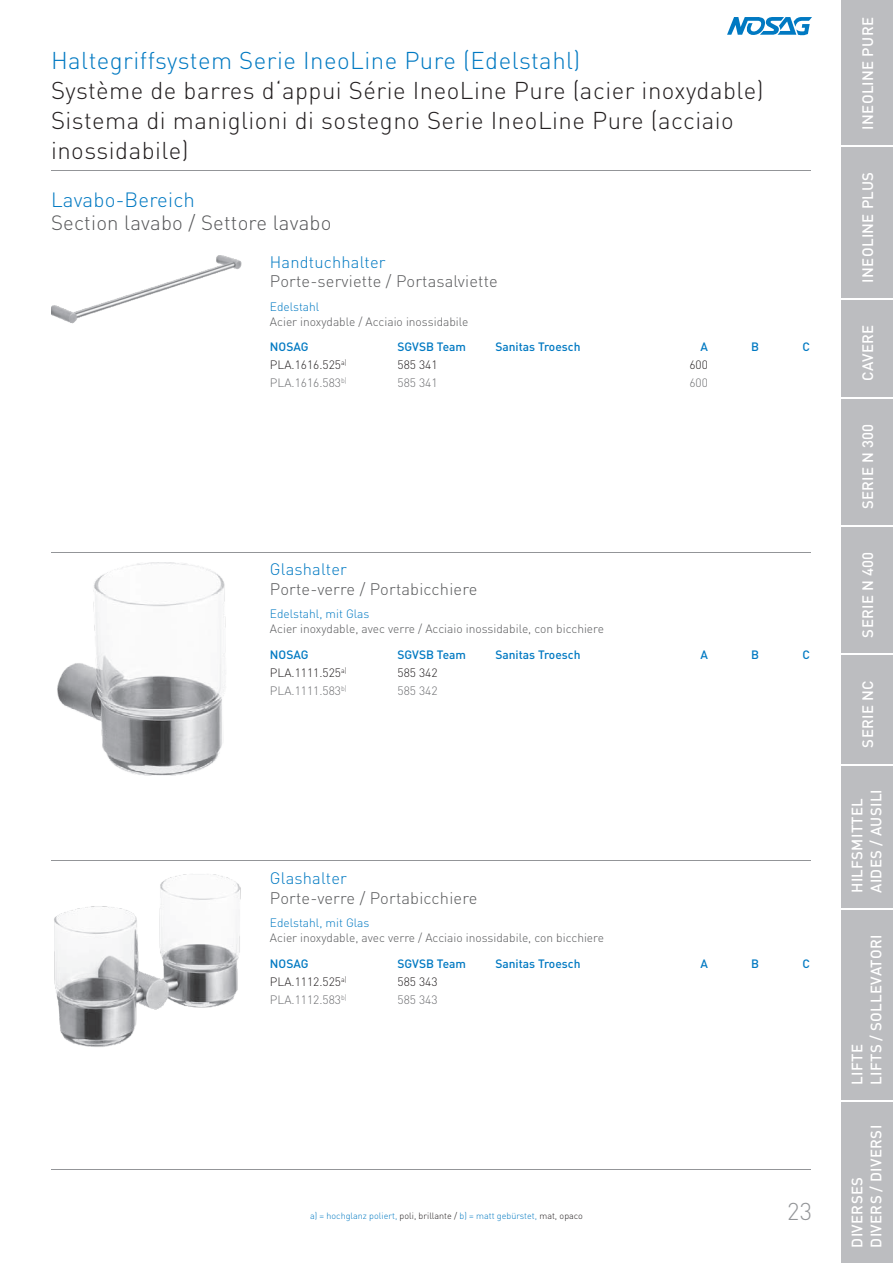
<style>
.page{position:relative;width:893px;height:1263px;background:#fff}
.page>*{position:absolute;margin:0;border:0;box-sizing:border-box;transform-origin:0 0}
.Haupttitel_T{font:300 24px/30px "DINOT";letter-spacing:.02em;color:#231f20}
.Haupttitel{font:300 24px "DINOT";letter-spacing:.02em;color:#0079c2}
.t1{font:300 24px "DINOT";color:#939598}
.Bereich_T{font:300 20.4px "DINOT";letter-spacing:.01em;color:#57585a}
.Bereich{font:300 20.4px "DINOT";letter-spacing:.01em;color:#0079c2}
.Produkttitel_T{font:300 16.5px "DINOT";letter-spacing:.01em;color:#57585a}
.Produkttitel{font:300 16.5px "DINOT";letter-spacing:.01em;color:#0079c2}
.t2{font:500 15px/19.2px "DINOT";letter-spacing:.02em;color:#fff}
.Lauftext_T{font:300 12px "DINOT";color:#57585a}
.Tabellentitel{font:500 12px "DINOT";color:#0079c2}
.Tabellentext{font:300 12px "DINOT";color:#231f20}
.Tabellentext_grau{font:300 12px "DINOT";color:#6c6d70}
.Lauftext{font:300 12px "DINOT";color:#0079c2}
.Tabellentitel_R{font:500 12px "DINOT";color:#0079c2}
.Tabellentext_R{font:300 12px "DINOT";color:#231f20}
.Tabellentext_R_grau{font:300 12px "DINOT";color:#6c6d70}
.Fusszeile{font:300 9px "DINOT";color:#0079c2}
.s1{color:#231f20}
</style>
<div class="page">
<svg style="left:727px;top:17px;width:85px;height:19px"></svg>
<div style="left:842px;top:0;width:51px;height:1263px;background:#bcbdc0"></div>
<hr style="left:842px;top:1100px;width:51px;height:1px;background:#fff">
<hr style="left:842px;top:764px;width:51px;height:2px;background:#fff">
<hr style="left:842px;top:908px;width:51px;height:2px;background:#fff">
<hr style="left:842px;top:653px;width:51px;height:2px;background:#fff">
<hr style="left:842px;top:525px;width:51px;height:2px;background:#fff">
<hr style="left:842px;top:397px;width:51px;height:1px;background:#fff">
<hr style="left:842px;top:298px;width:51px;height:1px;background:#fff">
<hr style="left:842px;top:145px;width:51px;height:1px;background:#fff">
<hr style="left:51px;top:170px;width:759px;height:1px;background:#939598">
<hr style="left:51px;top:552px;width:759px;height:1px;background:#939598">
<hr style="left:51px;top:860px;width:759px;height:1px;background:#939598">
<hr style="left:51px;top:1169px;width:759px;height:1px;background:#939598">
<img style="left:51px;top:255px;width:191px;height:69px">
<img style="left:57px;top:562px;width:169px;height:213px">
<img style="left:54px;top:874px;width:187px;height:173px">
<p class="Haupttitel" style="left:51px;top:46px;width:531px">Haltegriffsystem Serie IneoLine Pure (Edelstahl)</p>
<p class="Haupttitel_T" style="left:51px;top:75px;width:714px">Système de barres d‘appui Série IneoLine Pure (acier inoxydable)<br>Sistema di maniglioni di sostegno Serie IneoLine Pure (acciaio inossidabile)</p>
<p class="Bereich" style="left:51px;top:187px;width:146px">Lavabo-Bereich</p>
<p class="Bereich_T" style="left:51px;top:210px;width:282px">Section lavabo / Settore lavabo</p>
<p class="Produkttitel" style="left:270px;top:252px;width:117px">Handtuchhalter</p>
<p class="Produkttitel_T" style="left:270px;top:271px;width:229px">Porte-serviette / Portasalviette</p>
<p class="Lauftext" style="left:270px;top:299px;width:51px">Edelstahl</p>
<p class="Lauftext_T" style="left:270px;top:314px;width:200px">Acier inoxydable / Acciaio inossidabile</p>
<p class="Tabellentitel" style="left:270px;top:339px;width:40px">NOSAG</p>
<p class="Tabellentext" style="left:270px;top:358px;width:78px">PLA.1616.525<sup>a)</sup></p>
<p class="Tabellentext_grau" style="left:270px;top:376px;width:78px">PLA.1616.583<sup>b)</sup></p>
<p class="Tabellentitel" style="left:397px;top:339px;width:70px">SGVSB Team</p>
<p class="Tabellentext" style="left:397px;top:358px;width:42px">585 341</p>
<p class="Tabellentext_grau" style="left:397px;top:376px;width:42px">585 341</p>
<p class="Tabellentitel" style="left:495px;top:339px;width:87px">Sanitas Troesch</p>
<p class="Tabellentitel_R" style="left:700px;top:339px;width:9px">A</p>
<p class="Tabellentext_R" style="left:689px;top:358px;width:20px">600</p>
<p class="Tabellentext_R_grau" style="left:689px;top:376px;width:20px">600</p>
<p class="Tabellentitel_R" style="left:751px;top:339px;width:9px">B</p>
<p class="Tabellentitel_R" style="left:802px;top:339px;width:9px">C</p>
<p class="Produkttitel" style="left:270px;top:559px;width:79px">Glashalter</p>
<p class="Produkttitel_T" style="left:270px;top:579px;width:209px">Porte-verre / Portabicchiere</p>
<p class="Lauftext" style="left:270px;top:606px;width:101px">Edelstahl, mit Glas</p>
<p class="Lauftext_T" style="left:270px;top:621px;width:336px">Acier inoxydable, avec verre / Acciaio inossidabile, con bicchiere</p>
<p class="Tabellentitel" style="left:270px;top:647px;width:40px">NOSAG</p>
<p class="Tabellentext" style="left:270px;top:665px;width:78px">PLA.1111.525<sup>a)</sup></p>
<p class="Tabellentext_grau" style="left:270px;top:683px;width:78px">PLA.1111.583<sup>b)</sup></p>
<p class="Tabellentitel" style="left:397px;top:647px;width:70px">SGVSB Team</p>
<p class="Tabellentext" style="left:397px;top:665px;width:42px">585 342</p>
<p class="Tabellentext_grau" style="left:397px;top:683px;width:42px">585 342</p>
<p class="Tabellentitel" style="left:495px;top:647px;width:87px">Sanitas Troesch</p>
<p class="Tabellentitel_R" style="left:700px;top:647px;width:9px">A</p>
<p class="Tabellentitel_R" style="left:751px;top:647px;width:9px">B</p>
<p class="Tabellentitel_R" style="left:802px;top:647px;width:9px">C</p>
<p class="Produkttitel" style="left:270px;top:868px;width:79px">Glashalter</p>
<p class="Produkttitel_T" style="left:270px;top:888px;width:209px">Porte-verre / Portabicchiere</p>
<p class="Lauftext" style="left:270px;top:915px;width:101px">Edelstahl, mit Glas</p>
<p class="Lauftext_T" style="left:270px;top:930px;width:336px">Acier inoxydable, avec verre / Acciaio inossidabile, con bicchiere</p>
<p class="Tabellentitel" style="left:270px;top:956px;width:40px">NOSAG</p>
<p class="Tabellentext" style="left:270px;top:974px;width:78px">PLA.1112.525<sup>a)</sup></p>
<p class="Tabellentext_grau" style="left:270px;top:992px;width:78px">PLA.1112.583<sup>b)</sup></p>
<p class="Tabellentitel" style="left:397px;top:956px;width:70px">SGVSB Team</p>
<p class="Tabellentext" style="left:397px;top:974px;width:42px">585 343</p>
<p class="Tabellentext_grau" style="left:397px;top:992px;width:42px">585 343</p>
<p class="Tabellentitel" style="left:495px;top:956px;width:87px">Sanitas Troesch</p>
<p class="Tabellentitel_R" style="left:700px;top:956px;width:9px">A</p>
<p class="Tabellentitel_R" style="left:751px;top:956px;width:9px">B</p>
<p class="Tabellentitel_R" style="left:802px;top:956px;width:9px">C</p>
<p class="Fusszeile" style="left:310px;top:1210px;width:274px">a) = hochglanz poliert, <span class="s1">poli, brillante /</span> b) = matt gebürstet, <span class="s1">mat, opaco</span></p>
<h1 class="t1" style="left:787px;top:1196px;width:26px">23</h1>
<p class="t2" style="left:858px;top:130px;width:114px;rotate:-90deg">INEOLINE PURE</p>
<p class="t2" style="left:858px;top:282px;width:112px;rotate:-90deg">INEOLINE PLUS</p>
<p class="t2" style="left:858px;top:381px;width:57px;rotate:-90deg">CAVERE</p>
<p class="t2" style="left:858px;top:509px;width:87px;rotate:-90deg">SERIE N 300</p>
<p class="t2" style="left:858px;top:637px;width:87px;rotate:-90deg">SERIE N 400</p>
<p class="t2" style="left:858px;top:747px;width:68px;rotate:-90deg">SERIE NC</p>
<p class="t2" style="left:847px;top:893px;width:105px;rotate:-90deg">HILFSMITTEL<br>AIDES / AUSILI</p>
<p class="t2" style="left:847px;top:1085px;width:152px;rotate:-90deg">LIFTE<br>LIFTS / SOLLEVATORI</p>
<p class="t2" style="left:847px;top:1247px;width:124px;rotate:-90deg">DIVERSES<br>DIVERS / DIVERSI</p>
</div>
